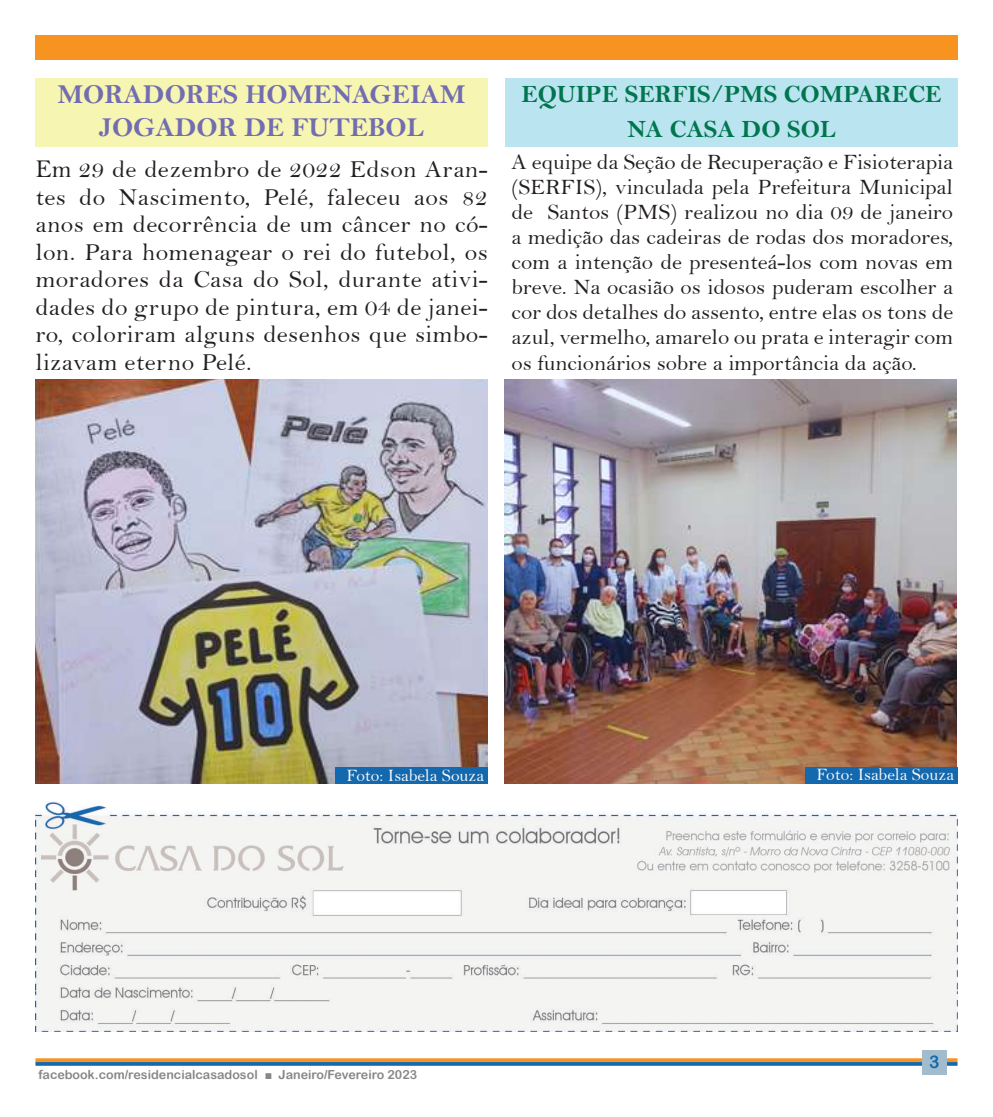
<style>
.page{position:relative;width:993px;height:1117px;background:#fff}
.page>*{position:absolute;margin:0;border:0;box-sizing:border-box;transform-origin:0 0}
.t1{font:27.5px/33px "Bell MT Bold";color:#726cb1;text-align:center}
.t2{font:25px/35px "Bell MT Bold";color:#00754e;text-align:center}
.t3{font:24.5px/27.5px "Bell";letter-spacing:.02em;color:#231f20;text-align:justify}
.t4{font:22px/25px "Bell";color:#231f20;text-align:justify}
.t5{font:17.5px "Bell";color:#fafafa}
.t6{font:17.5px "Arial Rounded MT Bold";color:#1468ae}
.t7{font:12.5px "Arial Rounded MT Bold";color:#868786}
.s1{font-size:25.75px}
.s2{font-size:22.5px}
.s3{font-family:"Arial"}
</style>
<div class="page">
<svg style="left:35px;top:1061px;width:922px;height:4px"></svg>
<svg style="left:35px;top:1057px;width:922px;height:4px"></svg>
<div style="left:921px;top:1049px;width:25px;height:25px;background:#a2bccd"></div>
<div style="left:35px;top:35px;width:922px;height:25px;background:#f79321"></div>
<img style="left:35px;top:802px;width:922px;height:229px">
<div style="left:35px;top:78px;width:452px;height:68px;background:#f7f5b2"></div>
<img style="left:35px;top:379px;width:452px;height:404px">
<div style="left:505px;top:78px;width:452px;height:68px;background:#bae4ef"></div>
<img style="left:504px;top:379px;width:452px;height:404px">
<div style="left:804px;top:767px;width:153px;height:16px;background:#1468ae"></div>
<div style="left:335px;top:767px;width:152px;height:16px;background:#1468ae"></div>
<p class="t1" style="left:57px;top:77px;width:409px">MORADORES HOMENAGEIAM<br>JOGADOR DE FUTEBOL</p>
<p class="t3" style="left:35px;top:155px;width:454px"><span class="s1">Em</span> 29 de dezembro de 2022 Edson Aran&shy;tes do Nascimento, Pelé, faleceu aos 82 anos em decorrência de um câncer no có&shy;lon. Para homenagear o rei do futebol, os moradores da Casa do Sol, durante ativi&shy;dades do grupo de pintura, em 04 de janei&shy;ro, coloriram alguns desenhos que simbo&shy;lizavam eterno Pelé.</p>
<p class="t4" style="left:511px;top:150px;width:443px"><span class="s2">A</span> equipe da Seção de Recuperação e Fisioterapia (SERFIS), vinculada pela Prefeitura Municipal de Santos (PMS) realizou no dia 09 de janeiro a medição das cadeiras de rodas dos moradores, com a intenção de presenteá-los com novas em breve. Na ocasião os idosos puderam escolher a cor dos detalhes do assento, entre elas os tons de azul, vermelho, amarelo ou prata e interagir com os funcionários sobre a importância da ação.</p>
<p class="t2" style="left:521px;top:77px;width:421px">EQUIPE SERFIS/PMS COMPARECE<br>NA CASA DO SOL</p>
<p class="t5" style="left:346px;top:764px;width:139px">Foto: Isabela Souza</p>
<p class="t5" style="left:816px;top:764px;width:139px">Foto: Isabela Souza</p>
<p class="t7" style="left:39px;top:1066px;width:380px">facebook.com/residencialcasadosol <span class="s3">■</span> Janeiro/Fevereiro 2023</p>
<p class="t6" style="left:928px;top:1051px;width:12px">3</p>
</div>
